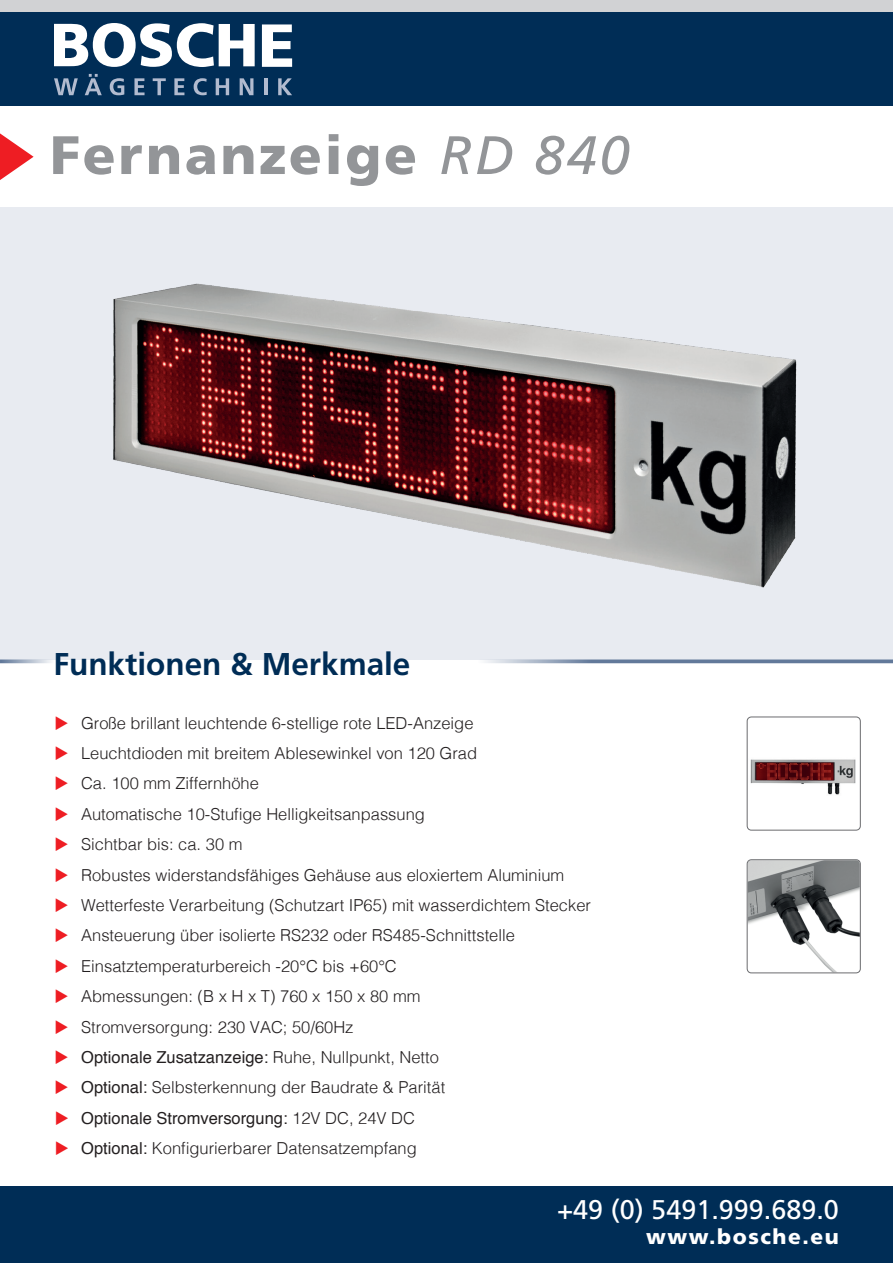
<style>
.page{position:relative;width:893px;height:1263px;background:#fff}
.page>*{position:absolute;margin:0;border:0;box-sizing:border-box;transform-origin:0 0}
.t1{font:900 54px "Frutiger LT Std";letter-spacing:.05em;color:#939598}
.t2{font:700 31.5px "Frutiger LT Std";color:#002d56}
.t3{font:27px "Frutiger LT Std";color:#fff}
.t4{font:900 21px "Frutiger LT Std";letter-spacing:.075em;color:#fff}
.t5{font:300 16.5px "Helvetica";color:#231f20}
.t6{font:16.5px "Helvetica";color:#231f20}
.s1{font-weight:400;font-style:italic}
.s2{color:#ee1d23}
.s3{font-weight:300}
.s4{font-weight:400}
</style>
<div class="page">
<div style="left:0;top:0;width:893px;height:21px;background:#d1d2d4"></div>
<div style="left:0;top:12px;width:893px;height:94px;background:#002d56"></div>
<img style="left:0;top:207px;width:893px;height:452px">
<div style="left:0;top:1186px;width:893px;height:77px;background:#002d56"></div>
<svg style="left:0;top:133px;width:34px;height:47px"></svg>
<svg style="left:262px;top:24px;width:30px;height:43px"></svg>
<svg style="left:54px;top:23px;width:201px;height:44px"></svg>
<svg style="left:54px;top:78px;width:24px;height:17px"></svg>
<svg style="left:85px;top:74px;width:17px;height:21px"></svg>
<svg style="left:110px;top:78px;width:14px;height:17px"></svg>
<svg style="left:134px;top:78px;width:11px;height:17px"></svg>
<svg style="left:153px;top:78px;width:13px;height:17px"></svg>
<svg style="left:174px;top:78px;width:10px;height:17px"></svg>
<svg style="left:194px;top:78px;width:13px;height:17px"></svg>
<svg style="left:216px;top:78px;width:13px;height:17px"></svg>
<svg style="left:240px;top:78px;width:13px;height:17px"></svg>
<hr style="left:264px;top:78px;width:4px;height:17px;background:#b2bbcf">
<svg style="left:278px;top:78px;width:14px;height:17px"></svg>
<img style="left:750px;top:759px;width:106px;height:36px">
<div style="left:747px;top:716px;width:114px;height:115px;border:1px solid #6c6d70;border-radius:4px"></div>
<img style="left:749px;top:861px;width:110px;height:110px">
<div style="left:747px;top:859px;width:114px;height:114px;border:1px solid #6c6d70;border-radius:4px"></div>
<svg style="left:478px;top:659px;width:415px;height:4px;background:#8597b0"></svg>
<svg style="left:0;top:659px;width:54px;height:4px"></svg>
<h1 class="t1" style="left:50px;top:122px;width:581px">Fernanzeige <span class="s1">RD 840</span></h1>
<h2 class="t2" style="left:53px;top:645px;width:359px">Funktionen &amp; Merkmale</h2>
<p class="t5" style="left:54px;top:709px;width:421px"><span class="s2">◆</span> Große brillant leuchtende 6-stellige rote LED-Anzeige</p>
<p class="t5" style="left:54px;top:739px;width:424px"><span class="s2">◆</span> Leuchtdioden mit breitem Ablesewinkel von 120 Grad</p>
<p class="t5" style="left:54px;top:769px;width:206px"><span class="s2">◆</span> Ca. 100 mm Ziffernhöhe</p>
<p class="t5" style="left:55px;top:800px;width:372px"><span class="s2">◆</span> Automatische 10-Stufige Helligkeitsanpassung</p>
<p class="t5" style="left:55px;top:830px;width:189px"><span class="s2">◆</span> Sichtbar bis: ca. 30 m</p>
<p class="t5" style="left:55px;top:861px;width:511px"><span class="s2">◆</span> Robustes widerstandsfähiges Gehäuse aus eloxiertem Aluminium</p>
<p class="t5" style="left:55px;top:891px;width:538px"><span class="s2">◆</span> Wetterfeste Verarbeitung (Schutzart IP65) mit wasserdichtem Stecker</p>
<p class="t5" style="left:55px;top:921px;width:462px"><span class="s2">◆</span> Ansteuerung über isolierte RS232 oder RS485-Schnittstelle</p>
<p class="t5" style="left:55px;top:952px;width:344px"><span class="s2">◆</span> Einsatztemperaturbereich -20°C bis +60°C</p>
<p class="t5" style="left:55px;top:982px;width:367px"><span class="s2">◆</span> Abmessungen: (B x H x T) 760 x 150 x 80 mm</p>
<p class="t5" style="left:55px;top:1012px;width:300px"><span class="s2">◆</span> Stromversorgung: 230 VAC; 50/60Hz</p>
<p class="t6" style="left:55px;top:1044px;width:386px"><span class="s2">◆</span> Optionale Zusatzanzeige: <span class="s3">Ruhe, Nullpunkt, Netto</span></p>
<p class="t5" style="left:55px;top:1073px;width:392px"><span class="s2">◆</span> <span class="s4">Optional:</span> Selbsterkennung der Baudrate &amp; Parität</p>
<p class="t6" style="left:55px;top:1105px;width:362px"><span class="s2">◆</span> Optionale Stromversorgung: <span class="s3">12V DC, 24V DC</span></p>
<p class="t5" style="left:55px;top:1134px;width:364px"><span class="s2">◆</span> <span class="s4">Optional:</span> Konfigurierbarer Datensatzempfang</p>
<h3 class="t3" style="left:557px;top:1194px;width:283px">+49 (0) 5491.999.689.0</h3>
<p class="t4" style="left:646px;top:1224px;width:194px">www.bosche.eu</p>
</div>
